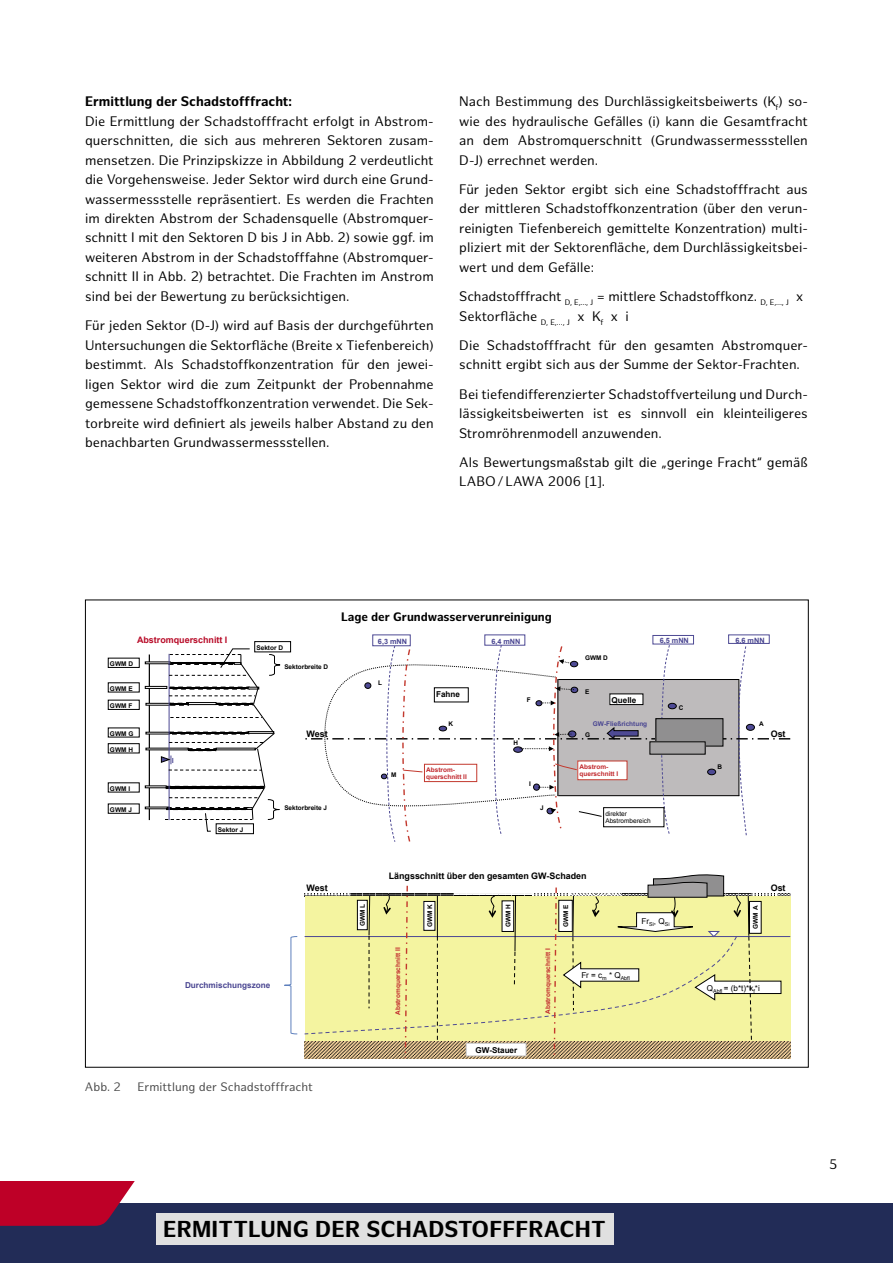
<style>
.page{position:relative;width:893px;height:1263px;background:#fff}
.page>*{position:absolute;margin:0;border:0;box-sizing:border-box;transform-origin:0 0}
.t1{font:700 22.5px "Hamburg Sans";letter-spacing:.01em;color:#000}
.t2{font:13.5px/19.5px "Hamburg Sans";color:#000;text-align:justify}
.t3{font:700 13.5px "Hamburg Sans";color:#000}
.t4{font:12px "Hamburg Sans";color:#484848}
.t5{font:700 12px "Hamburg Sans";color:#000}
.t6{font:700 9px "Arial";color:#000}
.t7{font:700 9px "Arial";color:#b80b28}
.t8{font:8.1px "Arial";color:#000}
.t9{font:700 8.1px "Arial";color:#000}
.t10{font:700 8.1px "Arial";color:#494591}
.t11{font:700 7.35px "Arial";color:#494591}
.t12{font:700 6.45px "Arial";color:#000}
.t13{font:700 6.45px/7.4px "Arial";color:#c1282d}
.t14{font:6.45px/7.4px "Arial";color:#000}
.t15{font:700 6.45px "Arial";color:#494591}
</style>
<div class="page">
<div style="left:0;top:1203px;width:893px;height:60px;background:#222c57"></div>
<svg style="left:0;top:1181px;width:135px;height:45px;background:#b10b31"></svg>
<div style="left:157px;top:1213px;width:457px;height:32px;background:#e0e0e0"></div>
<div style="left:653px;top:635px;width:41px;height:9px;border:1px solid #4e4a94"></div>
<div style="left:372px;top:635px;width:39px;height:11px;border:1px solid #4e4a94"></div>
<hr style="left:149px;top:654px;width:1px;height:166px;background:#000">
<div style="left:145px;top:686px;width:22px;height:3px;border:1px solid #000"></div>
<div style="left:146px;top:703px;width:25px;height:2px;border:1px solid #000"></div>
<div style="left:108px;top:700px;width:32px;height:10px;border:1px solid #000"></div>
<div style="left:108px;top:658px;width:32px;height:10px;border:1px solid #000"></div>
<div style="left:108px;top:743px;width:32px;height:10px;border:1px solid #000"></div>
<div style="left:728px;top:635px;width:41px;height:9px;border:1px solid #4e4a94"></div>
<div style="left:216px;top:823px;width:38px;height:11px;border:1px solid #000"></div>
<div style="left:254px;top:641px;width:37px;height:11px;border:1px solid #000"></div>
<svg style="left:284px;top:874px;width:507px;height:185px"></svg>
<svg style="left:305px;top:644px;width:485px;height:198px"></svg>
<div style="left:570px;top:661px;width:8px;height:6px;background:#4e4a94;border-radius:50%"></div>
<div style="left:570px;top:661px;width:8px;height:6px;border:1px solid #000;border-radius:50%"></div>
<svg style="left:161px;top:648px;width:119px;height:184px"></svg>
<p class="t3" style="left:85px;top:93px;width:208px">Ermittlung der Schadstofffracht:</p>
<p class="t2" style="left:85px;top:112px;width:350px">Die Ermittlung der Schadstofffracht erfolgt in Abstrom&shy;querschnitten, die sich aus mehreren Sektoren zusam&shy;mensetzen. Die Prinzipskizze in Abbildung 2 verdeutlicht die Vorgehensweise. Jeder Sektor wird durch eine Grund&shy;wassermessstelle repräsentiert. Es werden die Frachten im direkten Abstrom der Schadensquelle (Abstromquer&shy;schnitt I mit den Sektoren D bis J in Abb. 2) sowie ggf. im weiteren Abstrom in der Schadstofffahne (Abstromquer&shy;schnitt II in Abb. 2) betrachtet. Die Frachten im Anstrom sind bei der Bewertung zu berücksichtigen.</p>
<p class="t2" style="left:85px;top:316px;width:350px">Für jeden Sektor (D-J) wird auf Basis der durchgeführten Untersuchungen die Sektorfläche (Breite x Tiefenbereich) bestimmt. Als Schadstoffkonzentration für den jewei&shy;ligen Sektor wird die zum Zeitpunkt der Probennahme gemessene Schadstoffkonzentration verwendet. Die Sek&shy;torbreite wird definiert als jeweils halber Abstand zu den benachbarten Grundwassermessstellen.</p>
<p class="t2" style="left:459px;top:92px;width:350px">Nach Bestimmung des Durchlässigkeitsbeiwerts (K<sub>f</sub>) so&shy;wie des hydraulische Gefälles (i) kann die Gesamtfracht an dem Abstromquerschnitt (Grundwassermessstellen D-J) errechnet werden.</p>
<p class="t2" style="left:459px;top:180px;width:350px">Für jeden Sektor ergibt sich eine Schadstofffracht aus der mittleren Schadstoffkonzentration (über den verun&shy;reinigten Tiefenbereich gemittelte Konzentration) multi&shy;pliziert mit der Sektorenfläche, dem Durchlässigkeitsbei&shy;wert und dem Gefälle:</p>
<p class="t2" style="left:459px;top:287px;width:345px">Schadstofffracht <sub>D,</sub> <sub>E,...,</sub> <sub>J</sub> = mittlere Schadstoffkonz. <sub>D,</sub> <sub>E,...,</sub> <sub>J</sub> x<br>Sektorfläche <sub>D,</sub> <sub>E,...,</sub> <sub>J</sub> x K<sub>f</sub> x i</p>
<p class="t2" style="left:459px;top:336px;width:350px">Die Schadstofffracht für den gesamten Abstromquer&shy;schnitt ergibt sich aus der Summe der Sektor-Frachten.</p>
<p class="t2" style="left:459px;top:385px;width:350px">Bei tiefendifferenzierter Schadstoffverteilung und Durch&shy;lässigkeitsbeiwerten ist es sinnvoll ein kleinteiligeres Stromröhrenmodell anzuwenden.</p>
<p class="t2" style="left:459px;top:453px;width:350px">Als Bewertungsmaßstab gilt die „geringe Fracht“ gemäß<br>LABO/LAWA 2006 [1].</p>
<p class="t5" style="left:341px;top:610px;width:212px">Lage der Grundwasserverunreinigung</p>
<p class="t6" style="left:417px;top:614px;width:141px">Lage des Grundwasserschadens</p>
<p class="t7" style="left:137px;top:634px;width:92px">Abstromquerschnitt I</p>
<p class="t12" style="left:256px;top:643px;width:28px">Sektor D</p>
<p class="t11" style="left:378px;top:636px;width:31px">6,3 mNN</p>
<p class="t11" style="left:491px;top:636px;width:31px">6,4 mNN</p>
<p class="t11" style="left:660px;top:636px;width:31px">6,5 mNN</p>
<p class="t11" style="left:735px;top:635px;width:31px">6,6 mNN</p>
<p class="t12" style="left:110px;top:659px;width:25px">GWM D</p>
<p class="t12" style="left:284px;top:663px;width:45px">Sektorbreite D</p>
<p class="t12" style="left:585px;top:653px;width:24px">GWM D</p>
<p class="t12" style="left:110px;top:684px;width:24px">GWM E</p>
<p class="t12" style="left:110px;top:701px;width:24px">GWM F</p>
<p class="t12" style="left:110px;top:729px;width:25px">GWM G</p>
<p class="t12" style="left:110px;top:745px;width:25px">GWM H</p>
<p class="t12" style="left:378px;top:679px;width:5px">L</p>
<p class="t9" style="left:436px;top:689px;width:25px">Fahne</p>
<p class="t12" style="left:527px;top:695px;width:5px">F</p>
<p class="t12" style="left:585px;top:687px;width:6px">E</p>
<p class="t9" style="left:612px;top:695px;width:26px">Quelle</p>
<p class="t12" style="left:679px;top:703px;width:6px">C</p>
<p class="t15" style="left:593px;top:720px;width:56px">GW-Fließrichtung</p>
<p class="t12" style="left:449px;top:720px;width:6px">K</p>
<p class="t12" style="left:759px;top:720px;width:6px">A</p>
<p class="t6" style="left:307px;top:728px;width:23px">West</p>
<p class="t12" style="left:585px;top:731px;width:6px">G</p>
<p class="t12" style="left:513px;top:739px;width:6px">H</p>
<p class="t6" style="left:771px;top:728px;width:16px">Ost</p>
<p class="t12" style="left:110px;top:784px;width:22px">GWM I</p>
<p class="t12" style="left:391px;top:771px;width:7px">M</p>
<p class="t13" style="left:426px;top:766px;width:42px">Abstrom&shy;querschnitt II</p>
<p class="t12" style="left:529px;top:779px;width:3px">I</p>
<p class="t13" style="left:579px;top:763px;width:40px">Abstrom&shy;querschnitt I</p>
<p class="t12" style="left:718px;top:763px;width:6px">B</p>
<p class="t12" style="left:110px;top:805px;width:23px">GWM J</p>
<p class="t12" style="left:284px;top:803px;width:44px">Sektorbreite J</p>
<p class="t12" style="left:540px;top:803px;width:5px">J</p>
<p class="t14" style="left:605px;top:810px;width:47px">direkter<br>Abstrombereich</p>
<p class="t12" style="left:218px;top:825px;width:27px">Sektor J</p>
<p class="t6" style="left:307px;top:882px;width:23px">West</p>
<p class="t12" style="left:358px;top:926px;width:24px;rotate:-90deg">GWM L</p>
<p class="t6" style="left:389px;top:870px;width:200px">Längsschnitt über den gesamten GW-Schaden</p>
<p class="t12" style="left:425px;top:927px;width:25px;rotate:-90deg">GWM K</p>
<p class="t12" style="left:504px;top:927px;width:25px;rotate:-90deg">GWM H</p>
<p class="t12" style="left:562px;top:927px;width:24px;rotate:-90deg">GWM E</p>
<p class="t12" style="left:751px;top:929px;width:25px;rotate:-90deg">GWM A</p>
<p class="t8" style="left:641px;top:916px;width:30px">Fr<sub>Si</sub>, Q<sub>Si</sub></p>
<p class="t6" style="left:771px;top:882px;width:16px">Ost</p>
<p class="t10" style="left:185px;top:980px;width:87px">Durchmischungszone</p>
<p class="t4" style="left:85px;top:1080px;width:37px">Abb. 2</p>
<p class="t4" style="left:138px;top:1080px;width:177px">Ermittlung der Schadstofffracht</p>
<p class="t13" style="left:394px;top:1015px;width:69px;rotate:-90deg">Abstromquerschnitt II</p>
<p class="t13" style="left:544px;top:1014px;width:67px;rotate:-90deg">Abstromquerschnitt I</p>
<p class="t9" style="left:475px;top:1045px;width:43px">GW-Stauer</p>
<p class="t8" style="left:581px;top:970px;width:50px">Fr = c<sub>m</sub> * Q<sub>Abfl</sub></p>
<h1 class="t1" style="left:163px;top:1216px;width:444px">ERMITTLUNG DER SCHADSTOFFFRACHT</h1>
<p class="t8" style="left:707px;top:982px;width:55px">Q<sub>Abfl</sub> = (b*t)*k<sub>f</sub>*i</p>
<p class="t2" style="left:829px;top:1155px;width:10px">5</p>
</div>
